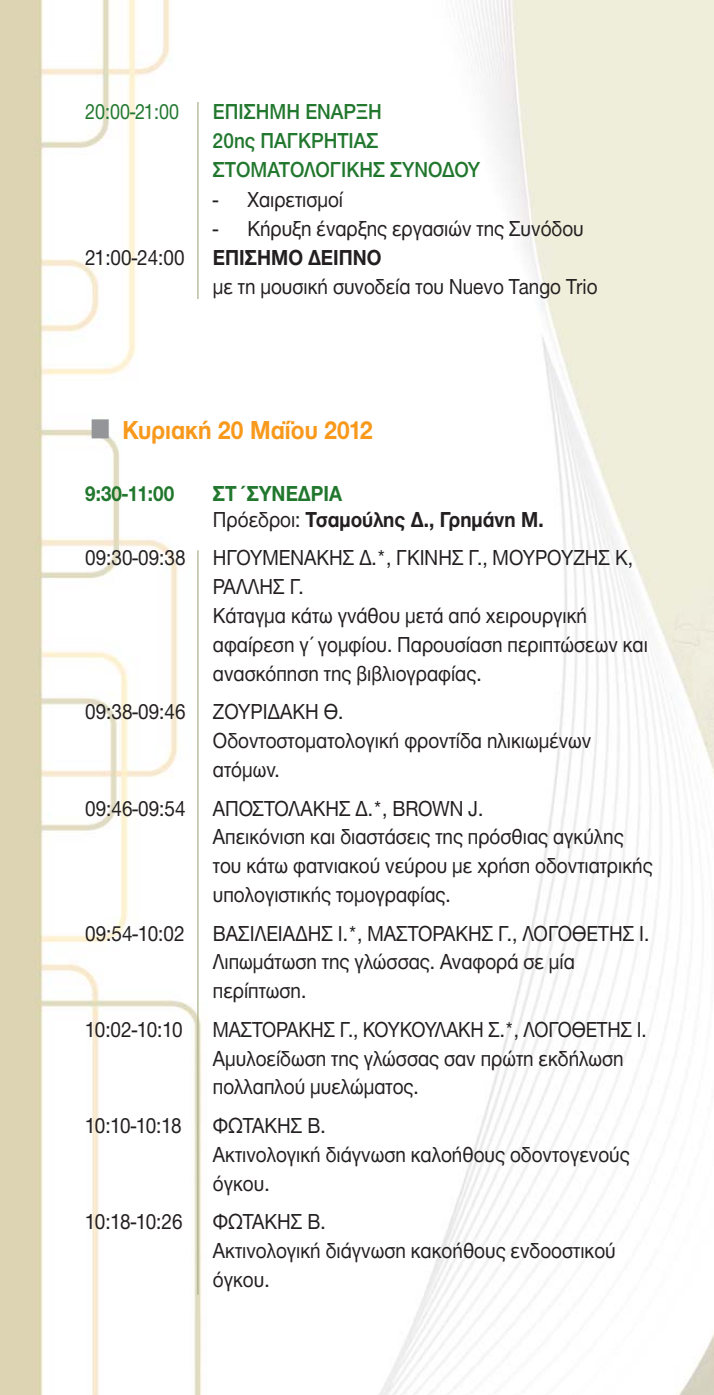
<style>
.page{position:relative;width:714px;height:1395px;background:#fff}
.page>*{position:absolute;margin:0;border:0;box-sizing:border-box;transform-origin:0 0}
.t1{font:700 27px "CF Helvetica";color:#f8991c;scale:.9 1}
.t2{font:22.5px/28.8px "CF Helvetica";color:#231f20;scale:.9 1}
.t3{font:22.5px/28.8px "CF Helvetica";color:#231f20;scale:.88 1}
.t4{font:700 22.5px/25.4px "CF Helvetica";color:#231f20;scale:.9 1}
.t5{font:500 22.5px/29px "CF Helvetica";color:#21772d;scale:.9 1}
.t6{font:22.5px "CF Helvetica";color:#21772d;scale:.85 1}
.t7{font:700 22.5px "CF Helvetica";color:#21772d;scale:.9 1}
.s1{color:#21772d}
.s2{font-weight:400}
</style>
<div class="page">
<img style="left:0;top:0;width:713px;height:1395px">
<hr style="left:197px;top:550px;width:1px;height:745px;background:#a1ab81">
<hr style="left:197px;top:102px;width:1px;height:197px;background:#a1ab81">
<svg style="left:92px;top:419px;width:17px;height:19px"></svg>
<p class="t6" style="left:85px;top:103px;width:112px">20:00-21:00</p>
<p class="t5" style="left:213px;top:99px;width:298px">ΕΠIΣΗΜΗ EΝΑΡΞΗ<br>20ης ΠΑΓΚΡHΤΙΑΣ<br>ΣΤΟΜΑΤΟΛΟΓΙΚΗΣ ΣΥΝΟ∆ΟΥ</p>
<p class="t2" style="left:213px;top:187px;width:146px">- Χαιρετισµοί</p>
<p class="t2" style="left:213px;top:216px;width:413px">- Κήρυξη έναρξης εργασιών της Συνόδου</p>
<p class="t2" style="left:85px;top:245px;width:112px">21:00-24:00</p>
<p class="t4" style="left:213px;top:247px;width:189px">ΕΠΙΣΗΜΟ ∆ΕΙΠΝΟ</p>
<p class="t2" style="left:213px;top:274px;width:428px">µε τη µουσική συνοδεία του Nuevo Tango Trio</p>
<p class="t1" style="left:122px;top:419px;width:280px">Κυριακή 20 Μαΐου 2012</p>
<p class="t7" style="left:85px;top:485px;width:100px">9:30-11:00</p>
<p class="t4" style="left:213px;top:483px;width:369px"><span class="s1">ΣΤ΄ΣΥΝΕ∆ΡΙΑ<br></span><span class="s2">Πρόεδροι:</span> Τσαµούλης ∆., Γρηµάνη Μ.</p>
<p class="t2" style="left:213px;top:546px;width:484px;text-indent:-128px">09:30-09:38 ΗΓΟΥΜΕΝΑΚΗΣ ∆.*, ΓΚΙΝΗΣ Γ., ΜΟΥΡΟΥΖΗΣ Κ, ΡΑΛΛΗΣ Γ.<br>Κάταγµα κάτω γνάθου µετά από χειρουργική αφαίρεση γ΄ γοµφίου. Παρουσίαση περιπτώσεων και ανασκόπηση της βιβλιογραφίας.</p>
<p class="t2" style="left:213px;top:700px;width:422px;text-indent:-128px">09:38-09:46 ΖΟΥΡΙ∆ΑΚΗ Θ.<br>Οδοντοστοµατολογική φροντίδα ηλικιωµένων ατόµων.</p>
<p class="t2" style="left:213px;top:796px;width:490px;text-indent:-128px">09:46-09:54 ΑΠΟΣΤΟΛΑΚΗΣ ∆.*, BROWN J.<br>Απεικόνιση και διαστάσεις της πρόσθιας αγκύλης του κάτω φατνιακού νεύρου µε χρήση οδοντιατρικής υπολογιστικής τοµογραφίας.</p>
<p class="t2" style="left:85px;top:921px;width:112px">09:54-10:02</p>
<p class="t2" style="left:213px;top:921px;width:486px">ΒΑΣΙΛΕΙΑ∆ΗΣ Ι.*, ΜΑΣΤΟΡΑΚΗΣ Γ., ΛΟΓΟΘΕΤΗΣ Ι.<br>Λιπωµάτωση της γλώσσας. Αναφορά σε µία περίπτωση.</p>
<p class="t2" style="left:85px;top:1017px;width:110px">10:02-10:10</p>
<p class="t3" style="left:213px;top:1017px;width:494px">ΜΑΣΤΟΡΑΚΗΣ Γ., ΚΟΥΚΟΥΛΑΚΗ Σ.*, ΛΟΓΟΘΕΤΗΣ Ι.<br>Αµυλοείδωση της γλώσσας σαν πρώτη εκδήλωση πολλαπλού µυελώµατος.</p>
<p class="t2" style="left:85px;top:1113px;width:108px">10:10-10:18</p>
<p class="t2" style="left:213px;top:1113px;width:464px">ΦΩΤΑΚΗΣ Β.<br>Ακτινολογική διάγνωση καλοήθους οδοντογενούς όγκου.</p>
<p class="t2" style="left:85px;top:1209px;width:110px">10:18-10:26</p>
<p class="t2" style="left:213px;top:1209px;width:449px">ΦΩΤΑΚΗΣ Β.<br>Ακτινολογική διάγνωση κακοήθους ενδοοστικού όγκου.</p>
</div>
